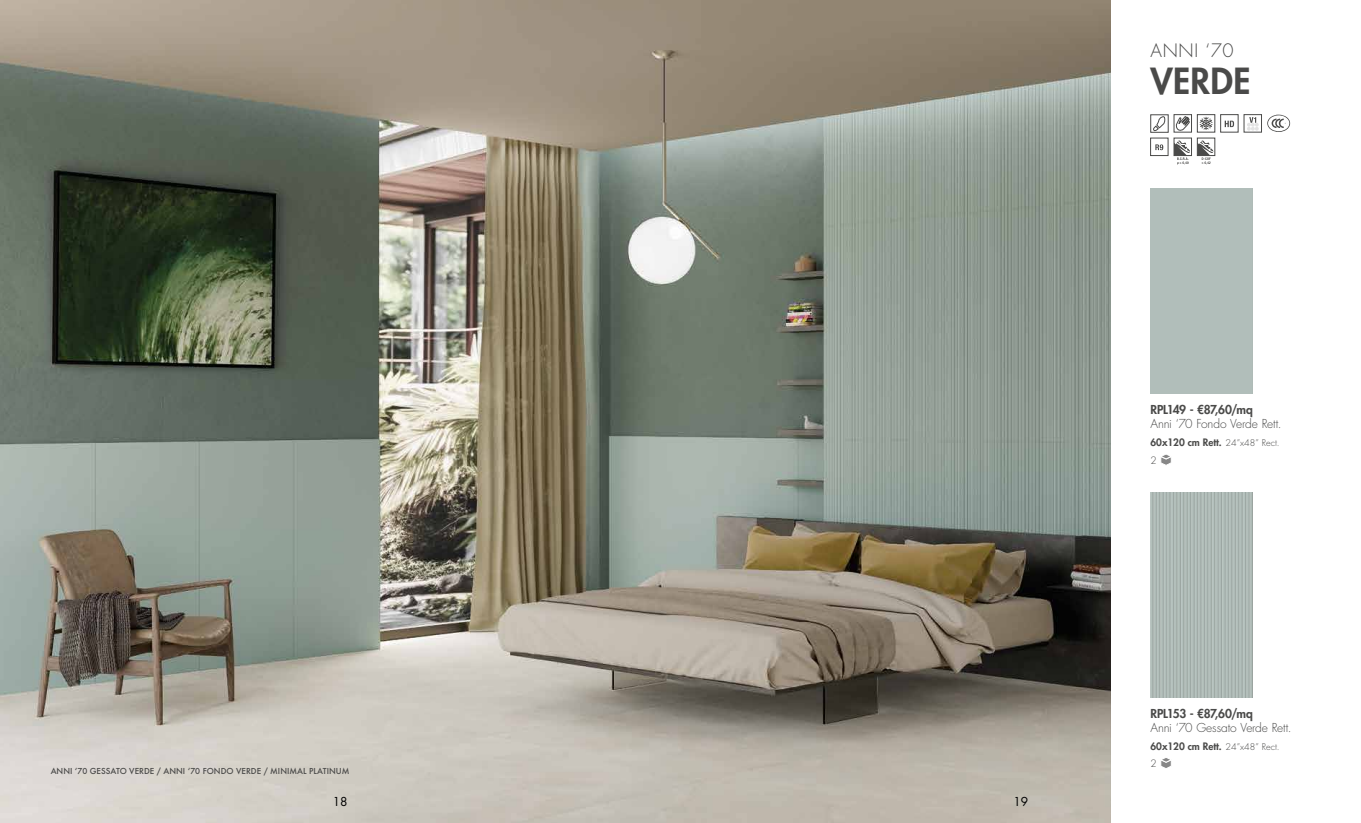
<style>
.page{position:relative;width:1361px;height:823px;background:#fff}
.page>*{position:absolute;margin:0;border:0;box-sizing:border-box;transform-origin:0 0}
.t1{font:800 35px "Futura Std";letter-spacing:.01em;color:#4a4a49}
.t2{font:300 18px "Futura Std";letter-spacing:.04em;color:#4a4a49}
.t3{font:300 12px "Futura Std";letter-spacing:-.015em;color:#4a4a49}
.t4{font:800 12px "Futura Std";letter-spacing:-.02em;color:#4a4a49}
.t5{font:12px "Futura Std";color:#000}
.t6{font:800 10px/17.4px "Futura Std";color:#4a4a49}
.t7{font:500 8px "Futura";color:#4a4a49}
.s1{font-weight:300;font-size:9px}
.s2{font-weight:300}
</style>
<div class="page">
<img style="left:0;top:0;width:1111px;height:822px">
<img style="left:1150px;top:492px;width:102px;height:205px">
<svg style="left:1161px;top:454px;width:10px;height:11px"></svg>
<svg style="left:1161px;top:758px;width:10px;height:10px"></svg>
<div style="left:1150px;top:115px;width:18px;height:17px;border:1px solid #4a4a49"></div>
<svg style="left:1152px;top:116px;width:13px;height:16px"></svg>
<div style="left:1174px;top:114px;width:17px;height:18px;border:1px solid #4a4a49"></div>
<svg style="left:1175px;top:116px;width:14px;height:15px"></svg>
<div style="left:1197px;top:114px;width:18px;height:18px;border:1px solid #4a4a49"></div>
<svg style="left:1199px;top:117px;width:13px;height:13px"></svg>
<svg style="left:1174px;top:138px;width:17px;height:18px"></svg>
<svg style="left:1174px;top:140px;width:16px;height:24px"></svg>
<svg style="left:1197px;top:138px;width:18px;height:18px"></svg>
<svg style="left:1197px;top:140px;width:16px;height:24px"></svg>
<svg style="left:1155px;top:144px;width:8px;height:6px"></svg>
<div style="left:1150px;top:138px;width:18px;height:18px;border:1px solid #4a4a49"></div>
<svg style="left:1224px;top:121px;width:10px;height:6px"></svg>
<div style="left:1220px;top:114px;width:18px;height:18px;border:1px solid #4a4a49"></div>
<svg style="left:1267px;top:114px;width:23px;height:18px"></svg>
<svg style="left:1247px;top:117px;width:11px;height:13px"></svg>
<h2 class="t2" style="left:1150px;top:40px;width:85px">ANNI ‘70</h2>
<h1 class="t1" style="left:1150px;top:59px;width:102px">VERDE</h1>
<p class="t7" style="left:51px;top:765px;width:300px">ANNI ‘70 GESSATO VERDE / ANNI ‘70 FONDO VERDE / MINIMAL PLATINUM</p>
<h3 class="t5" style="left:333px;top:793px;width:16px">18</h3>
<h3 class="t5" style="left:1013px;top:793px;width:16px">19</h3>
<h3 class="t4" style="left:1150px;top:401px;width:104px">RPL149 - €87,60/mq</h3>
<h3 class="t3" style="left:1150px;top:416px;width:132px">Anni ‘70 Fondo Verde Rett.</h3>
<p class="t6" style="left:1150px;top:434px;width:131px">60x120 cm Rett. <span class="s1">24”x48” Rect.<br></span><span class="s2">2</span></p>
<h3 class="t4" style="left:1150px;top:705px;width:104px">RPL153 - €87,60/mq</h3>
<h3 class="t3" style="left:1150px;top:720px;width:142px">Anni ‘70 Gessato Verde Rett.</h3>
<p class="t6" style="left:1150px;top:737px;width:131px">60x120 cm Rett. <span class="s1">24”x48” Rect.<br></span><span class="s2">2</span></p>
</div>
